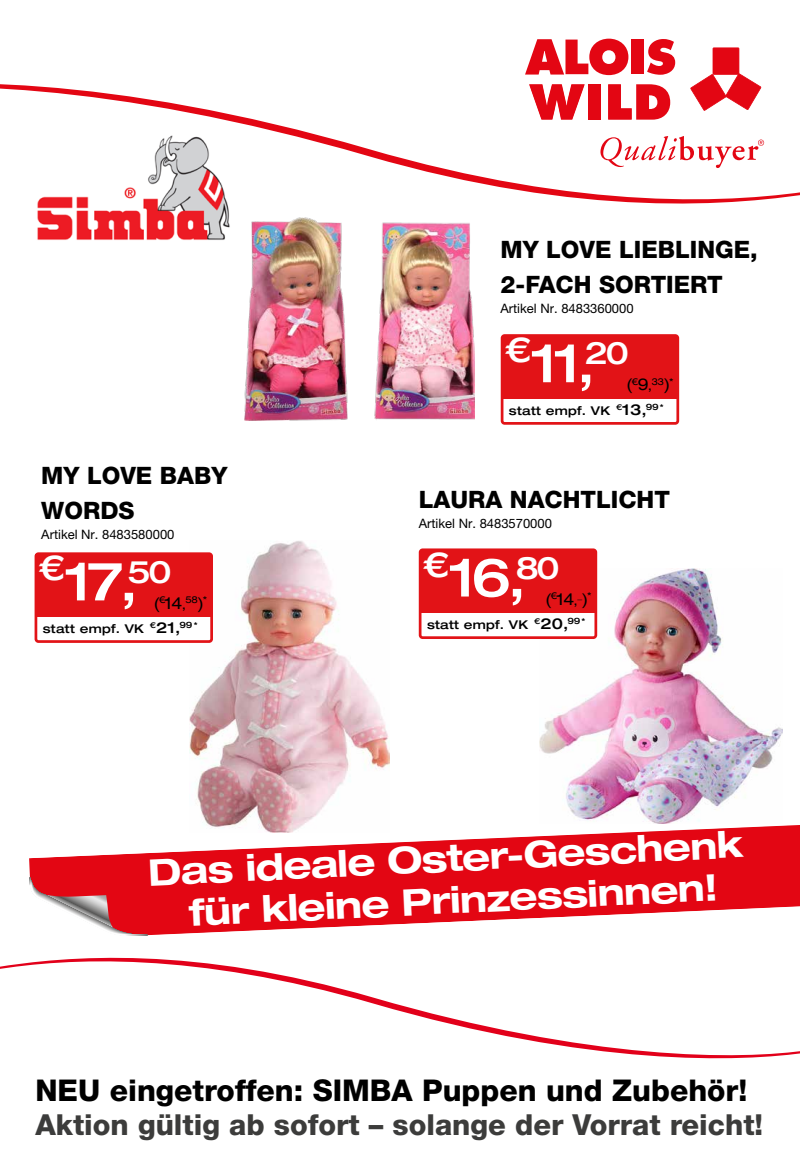
<style>
.page{position:relative;width:800px;height:1156px;background:#fff}
.page>*{position:absolute;margin:0;border:0;box-sizing:border-box;transform-origin:0 0}
.t1{font:500 expanded 53.5px "Helvetica Neue LT Pro";color:#fff}
.t2{font:700 expanded 36.9px/42px "Helvetica Neue LT Pro";color:#fff;text-align:center}
.t3{font:800 30px "Helvetica Neue LT Pro";color:#000}
.t4{font:800 29px "Helvetica Neue LT Pro";color:#3c3c3b}
.t5{font:800 24px/35px "Helvetica Neue LT Pro";color:#000}
.t6{font:expanded 16.3px "Helvetica Neue LT Pro";color:#000}
.t7{font:13px "Helvetica Neue LT Pro";color:#000}
.t8{font:500 expanded 12.1px "Helvetica Neue LT Pro";letter-spacing:.02em;color:#000}
.t9{font:expanded 9.5px "Helvetica Neue LT Pro";color:#000}
.s1{font-size:13px}
.s2{font-size:15.2px}
.s3{font-size:16.3px}
</style>
<div class="page">
<img style="left:189px;top:541px;width:200px;height:284px">
<svg style="left:0;top:73px;width:800px;height:131px"></svg>
<svg style="left:525px;top:39px;width:103px;height:36px"></svg>
<div style="left:632px;top:40px;width:12px;height:34px;background:#e30613"></div>
<svg style="left:647px;top:39px;width:28px;height:36px"></svg>
<div style="left:588px;top:84px;width:13px;height:36px;background:#e30613"></div>
<svg style="left:529px;top:84px;width:56px;height:36px"></svg>
<svg style="left:608px;top:84px;width:62px;height:36px"></svg>
<svg style="left:690px;top:48px;width:71px;height:63px"></svg>
<svg style="left:600px;top:136px;width:164px;height:32px"></svg>
<svg style="left:0;top:957px;width:800px;height:102px"></svg>
<div style="left:501px;top:334px;width:178px;height:91px;border:3px solid #e21317;border-radius:3px"></div>
<div style="left:502px;top:336px;width:175px;height:62px;background:#e21317"></div>
<div style="left:36px;top:554px;width:176px;height:88px;background:#fff;border-radius:3px"></div>
<div style="left:35px;top:552px;width:178px;height:91px;border:3px solid #e21317;border-radius:3px"></div>
<div style="left:36px;top:554px;width:175px;height:63px;background:#e21317"></div>
<img style="left:35px;top:133px;width:197px;height:107px">
<img style="left:244px;top:217px;width:230px;height:203px">
<img style="left:539px;top:568px;width:244px;height:255px">
<div style="left:420px;top:550px;width:176px;height:88px;background:#fff;border-radius:3px"></div>
<div style="left:419px;top:548px;width:178px;height:91px;border:3px solid #e21317;border-radius:3px"></div>
<div style="left:420px;top:551px;width:175px;height:62px;background:#e21317"></div>
<svg style="left:29px;top:825px;width:771px;height:111px;fill:#e30613"></svg>
<svg style="left:30px;top:872px;width:118px;height:64px"></svg>
<p class="t5" style="left:500px;top:232px;width:259px">MY LOVE LIEBLINGE,<br>2-FACH SORTIERT</p>
<p class="t7" style="left:500px;top:301px;width:135px">Artikel Nr. 8483360000</p>
<p class="t5" style="left:41px;top:458px;width:188px">MY LOVE BABY<br>WORDS</p>
<p class="t7" style="left:41px;top:527px;width:135px">Artikel Nr. 8483580000</p>
<h1 class="t1" style="left:39px;top:548px;width:134px"><sup>€</sup>17,<sup>50</sup></h1>
<p class="t6" style="left:154px;top:593px;width:55px">(<sup>€</sup>14<span class="s1">,</span><sup>58</sup>)<sup>*</sup></p>
<p class="t8" style="left:43px;top:621px;width:156px">statt empf. VK <sup>€</sup><span class="s2">21,</span><sup>99</sup><sup>*</sup></p>
<h1 class="t1" style="left:505px;top:330px;width:126px"><sup>€</sup>11,<sup>20</sup></h1>
<p class="t9" style="left:626px;top:376px;width:49px"><span class="s3">(</span>€<span class="s3">9</span><span class="s1">,</span>33<span class="s3">)</span>*</p>
<p class="t8" style="left:509px;top:403px;width:156px">statt empf. VK <sup>€</sup><span class="s2">13,</span><sup>99</sup><sup>*</sup></p>
<p class="t5" style="left:419px;top:482px;width:253px">LAURA NACHTLICHT</p>
<p class="t7" style="left:419px;top:516px;width:135px">Artikel Nr. 8483570000</p>
<h1 class="t1" style="left:423px;top:544px;width:138px"><sup>€</sup>16,<sup>80</sup></h1>
<p class="t6" style="left:545px;top:590px;width:48px">(<sup>€</sup>14<span class="s1">,</span><sup>_</sup>)<sup>*</sup></p>
<p class="t8" style="left:427px;top:617px;width:160px">statt empf. VK <sup>€</sup><span class="s2">20,</span><sup>99</sup><sup>*</sup></p>
<h2 class="t2" style="left:147px;top:852px;width:597px;rotate:-3deg">Das ideale Oster-Geschenk für kleine Prinzessinnen!</h2>
<p class="t3" style="left:35px;top:1072px;width:713px">NEU eingetroffen: SIMBA Puppen und Zubehör!</p>
<p class="t4" style="left:35px;top:1107px;width:729px">Aktion gültig ab sofort – solange der Vorrat reicht!</p>
</div>
